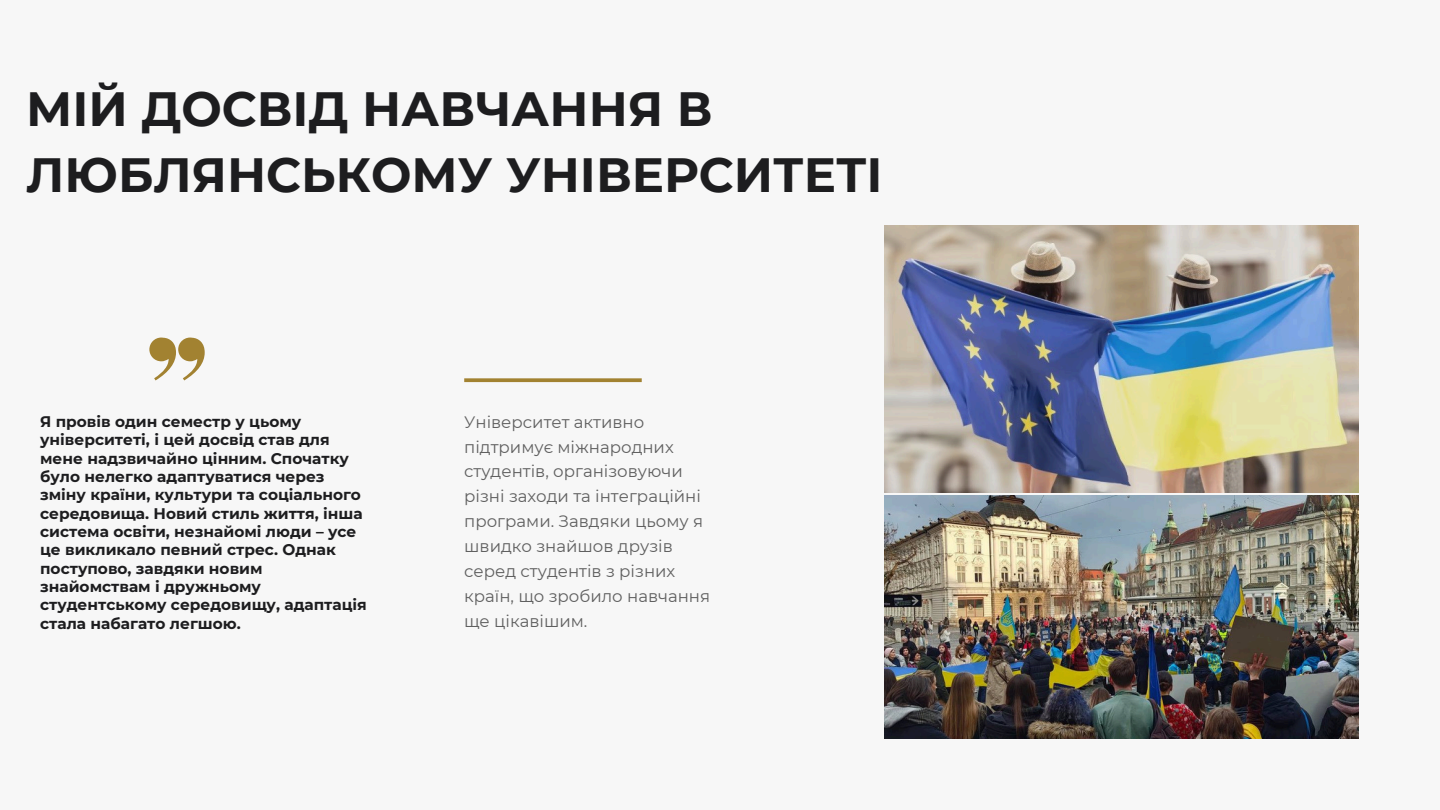
<style>
.page{position:relative;width:1440px;height:810px;background:#f7f7f7}
.page>*{position:absolute;margin:0;border:0;box-sizing:border-box;transform-origin:0 0}
.t1{font:700 48px/66.8px "Montserrat";color:#1d1d1f}
.t2{font:16.6px/24.9px "Montserrat";color:#606060}
.t3{font:700 15.4px/18.4px "Montserrat";color:#1d1d1f}
</style>
<div class="page">
<svg style="left:464px;top:378px;width:178px;height:4px"></svg>
<svg style="left:149px;top:338px;width:56px;height:42px"></svg>
<img style="left:884px;top:226px;width:475px;height:266px">
<img style="left:884px;top:495px;width:475px;height:243px">
<h1 class="t1" style="left:26px;top:75px;width:858px">МІЙ ДОСВІД НАВЧАННЯ В<br>ЛЮБЛЯНСЬКОМУ УНІВЕРСИТЕТІ</h1>
<p class="t3" style="left:40px;top:412px;width:328px">Я провів один семестр у цьому університеті, і цей досвід став для мене надзвичайно цінним. Спочатку було нелегко адаптуватися через зміну країни, культури та соціального середовища. Новий стиль життя, інша система освіти, незнайомі люди – усе це викликало певний стрес. Однак поступово, завдяки новим знайомствам і дружньому студентському середовищу, адаптація стала набагато легшою.</p>
<p class="t2" style="left:464px;top:409px;width:247px">Університет активно підтримує міжнародних студентів, організовуючи різні заходи та інтеграційні програми. Завдяки цьому я швидко знайшов друзів серед студентів з різних країн, що зробило навчання ще цікавішим.</p>
</div>
